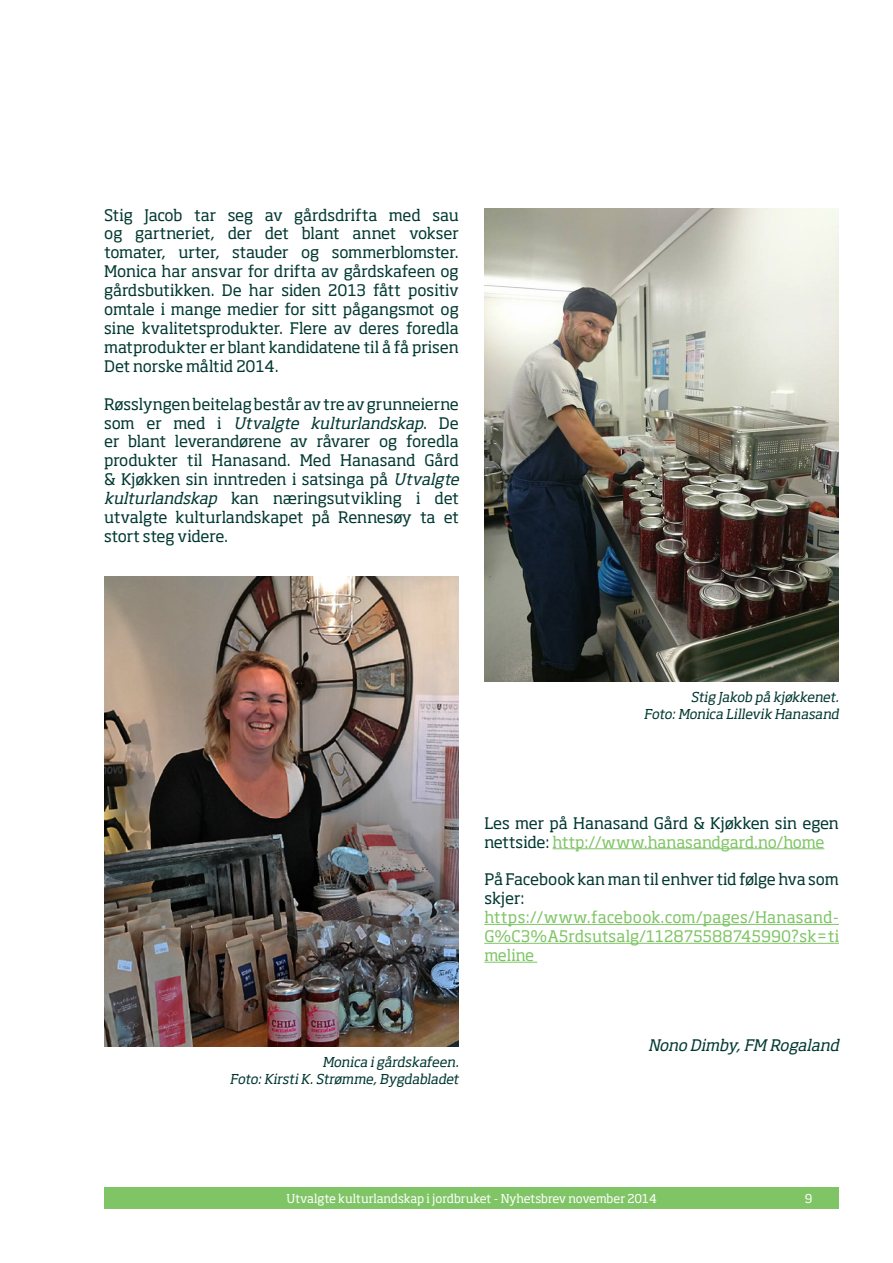
<style>
.page{position:relative;width:893px;height:1263px;background:#fff}
.page>*{position:absolute;margin:0;border:0;box-sizing:border-box;transform-origin:0 0}
.t1{font:15.75px/18.9px "Soho Pro";letter-spacing:-.01em;color:#003831}
.t2{font:15.75px/18.9px "Soho Pro";letter-spacing:.01em;color:#7fc565;text-align:justify}
.t3{font:italic 15.75px "Soho Pro";color:#003831}
.t4{font:italic 13.5px/16.2px "Soho Pro";color:#003831;text-align:right}
.t5{font:12px "Soho Pro";letter-spacing:-.01em;color:#fff}
.s1{font-style:italic}
.s2{color:#7fc565}
</style>
<div class="page">
<div style="left:104px;top:1188px;width:735px;height:21px;background:#7fc565"></div>
<img style="left:484px;top:208px;width:355px;height:473px">
<img style="left:104px;top:577px;width:355px;height:469px">
<hr style="left:552px;top:848px;width:272px;height:1px;background:#7fc565">
<hr style="left:484px;top:924px;width:355px;height:1px;background:#7fc565">
<hr style="left:484px;top:943px;width:355px;height:1px;background:#7fc565">
<hr style="left:484px;top:962px;width:53px;height:1px;background:#7fc565">
<p class="t1" style="left:104px;top:205px;width:356px;text-align:justify">Stig Jacob tar seg av gårdsdrifta med sau og gartneriet, der det blant annet vokser tomater, urter, stauder og sommerblomster.<br>Monica har ansvar for drifta av gårdskafeen og gårdsbutikken. De har siden 2013 fått positiv omtale i mange medier for sitt pågangsmot og sine kvalitetsprodukter. Flere av deres foredla matprodukter er blant kandidatene til å få prisen Det norske måltid 2014.</p>
<p class="t1" style="left:104px;top:394px;width:360px">Røsslyngen beitelag består av tre av grunneierne s o m e r m e d i <span class="s1">Utvalgte kulturlandskap</span>. D e er blant leverandørene av råvarer og foredla produkter til Hanasand. Med Hanasand Gård &amp; Kjøkken sin inntreden i satsinga på <span class="s1">Utvalgte kulturlandskap</span> kan næringsutvikling i det utvalgte kulturlandskapet på Rennesøy ta et stort steg videre.</p>
<p class="t4" style="left:644px;top:689px;width:199px">Stig Jakob på kjøkkenet.<br>Foto:Monica Lillevik Hanasand</p>
<p class="t1" style="left:484px;top:813px;width:356px">Les mer på Hanasand Gård &amp; Kjøkken sin egen nettside: <span class="s2">http://www.hanasandgard.no/home</span></p>
<p class="t1" style="left:484px;top:869px;width:356px">På Facebook kan man til enhver tid følge hva som skjer:</p>
<p class="t2" style="left:484px;top:907px;width:356px">https://www.facebook.com/pages/Hanasand-G%C3%A5rdsutsalg/112875588745990?sk=ti meline</p>
<p class="t4" style="left:230px;top:1054px;width:233px">Monica igårdskafeen.<br>Foto:KirstiK.Strømme,Bygdabladet</p>
<p class="t3" style="left:648px;top:1034px;width:197px">Nono Dimby,FM Rogaland</p>
<p class="t5" style="left:286px;top:1190px;width:372px">Utvalgte kulturlandskap i jordbruket - Nyhetsbrev november 2014</p>
<p class="t5" style="left:805px;top:1190px;width:9px">9</p>
</div>
